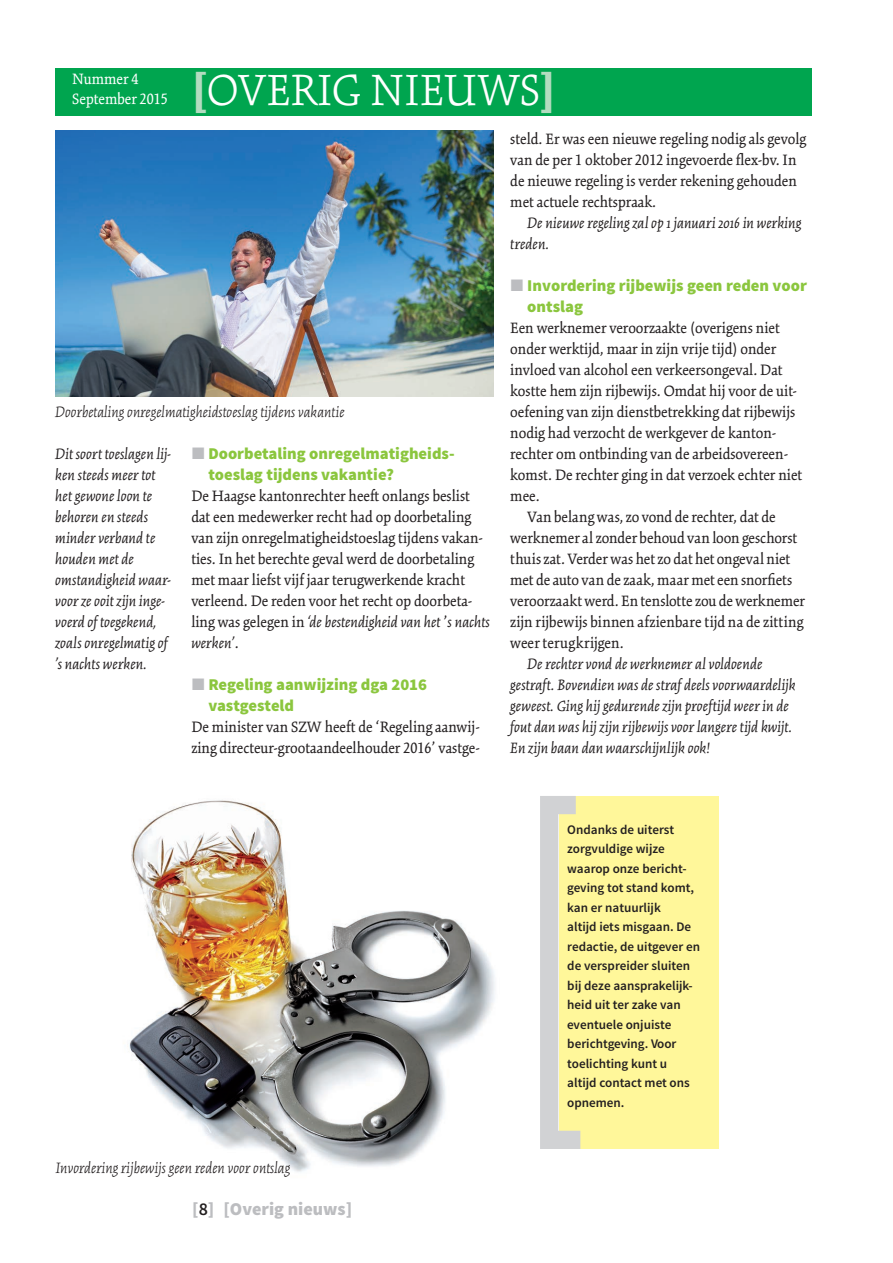
<style>
.page{position:relative;width:893px;height:1263px;background:#fff}
.page>*{position:absolute;margin:0;border:0;box-sizing:border-box;transform-origin:0 0}
.t1{font:300 48px "Kinesis Std";color:#fff}
.t2{font:900 18px "Source Sans Pro";color:#bcbdc0}
.t3{font:16.5px/21px "Kinesis Std";color:#231f20}
.t4{font:italic 16.5px/21px "Kinesis Std";color:#231f20}
.t5{font:900 16.5px/21px "Source Sans Pro";color:#8bc63e}
.t6{font:italic 300 16.5px "Kinesis Std";color:#231f20}
.t7{font:16.5px/19.8px "Kinesis Std";color:#fff}
.t8{font:600 13.2px/19.5px "Source Sans Pro";color:#231f20}
.s1{font-weight:900;color:#b3dcc0}
.s2{font-family:"Mathematical Pi Six";font-weight:400;color:#bcbdc0}
.s3{font-style:italic}
.s4{font-weight:600;color:#231f20}
</style>
<div class="page">
<div style="left:559px;top:796px;width:160px;height:353px;background:#fff79a"></div>
<svg style="left:540px;top:796px;width:40px;height:353px"></svg>
<div style="left:55px;top:68px;width:757px;height:47px;background:#00a54f"></div>
<img style="left:56px;top:131px;width:437px;height:265px">
<img style="left:129px;top:800px;width:366px;height:372px">
<p class="t7" style="left:72px;top:69px;width:97px">Nummer 4<br>September 2015</p>
<h1 class="t1" style="left:191px;top:63px;width:366px"><span class="s1">[</span>OVERIG NIEUWS<span class="s1">]</span></h1>
<p class="t6" style="left:55px;top:403px;width:291px">Doorbetaling onregelmatigheidstoeslag tijdens vakantie</p>
<p class="t4" style="left:55px;top:443px;width:118px">Dit soort toeslagen lij&shy;ken steeds meer tot het gewone loon te behoren en steeds minder verband te houden met de omstandigheid waar&shy;voor ze ooit zijn inge&shy;voerd of toegekend, zoals onregelmatig of ’s nachts werken.</p>
<p class="t5" style="left:208px;top:444px;width:248px;text-indent:-17px"><span class="s2">J</span> Doorbetaling onregelmatigheids&shy;toeslag tijdens vakantie?</p>
<p class="t3" style="left:191px;top:485px;width:300px">De Haagse kantonrechter heeft onlangs beslist dat een medewerker recht had op doorbetaling van zijn onregelmatigheidstoeslag tijdens vakan&shy;ties. In het berechte geval werd de doorbetaling met maar liefst vijf jaar terugwerkende kracht verleend. De reden voor het recht op doorbeta&shy;ling was gelegen in <span class="s3">‘de bestendigheid van het</span> ’<span class="s3">s nachts werken’</span>.</p>
<p class="t5" style="left:208px;top:675px;width:220px;text-indent:-17px"><span class="s2">J</span> Regeling aanwijzing dga 2016 vastgesteld</p>
<p class="t3" style="left:191px;top:717px;width:290px">De minister van SZW heeft de ‘Regeling aanwij&shy;zing directeur-grootaandeelhouder 2016’ vastge-</p>
<p class="t3" style="left:510px;top:128px;width:297px">steld. Er was een nieuwe regeling nodig als gevolg van de per 1 oktober 2012 ingevoerde flex-bv. In de nieuwe regeling is verder rekening gehouden met actuele rechtspraak.</p>
<p class="t4" style="left:510px;top:212px;width:293px;text-indent:17px">De nieuwe regeling zal op 1 januari 2016 in werking treden.</p>
<p class="t5" style="left:527px;top:276px;width:281px;text-indent:-17px"><span class="s2">J</span> Invordering rijbewijs geen reden voor ontslag</p>
<p class="t3" style="left:510px;top:317px;width:271px">Een werknemer veroorzaakte (overigens niet</p>
<p class="t3" style="left:510px;top:338px;width:267px">onder werktijd, maar in zijn vrije tijd) onder</p>
<p class="t3" style="left:510px;top:359px;width:274px">invloed van alcohol een verkeersongeval. Dat</p>
<p class="t3" style="left:510px;top:380px;width:288px">kostte hem zijn rijbewijs. Omdat hij voor de uit-</p>
<p class="t3" style="left:510px;top:401px;width:287px">oefening van zijn dienstbetrekking dat rijbewijs</p>
<p class="t3" style="left:510px;top:422px;width:268px">nodig had verzocht de werkgever de kanton-</p>
<p class="t3" style="left:510px;top:443px;width:279px">rechter om ontbinding van de arbeidsovereen-</p>
<p class="t3" style="left:510px;top:464px;width:293px">komst. De rechter ging in dat verzoek echter niet</p>
<p class="t3" style="left:510px;top:485px;width:31px">mee.</p>
<p class="t3" style="left:527px;top:506px;width:250px">Van belang was, zo vond de rechter, dat de</p>
<p class="t3" style="left:510px;top:527px;width:288px">werknemer al zonder behoud van loon geschorst</p>
<p class="t3" style="left:510px;top:548px;width:281px">thuis zat. Verder was het zo dat het ongeval niet</p>
<p class="t3" style="left:510px;top:569px;width:284px">met de auto van de zaak, maar met een snorfiets</p>
<p class="t3" style="left:510px;top:590px;width:296px">veroorzaakt werd. En tenslotte zou de werknemer</p>
<p class="t3" style="left:510px;top:611px;width:295px">zijn rijbewijs binnen afzienbare tijd na de zitting</p>
<p class="t3" style="left:510px;top:632px;width:115px">weer terugkrijgen.</p>
<p class="t4" style="left:510px;top:653px;width:287px;text-indent:17px">De rechter vond de werknemer al voldoende gestraft. Bovendien was de straf deels voorwaardelijk geweest. Ging hij gedurende zijn proeftijd weer in de fout dan was hij zijn rijbewijs voor langere tijd kwijt.<br>En zijn baan dan waarschijnlijk ook!</p>
<p class="t6" style="left:56px;top:1159px;width:236px">Invordering rijbewijs geen reden voor ontslag</p>
<p class="t2" style="left:192px;top:1197px;width:162px">[<span class="s4">8</span>] [Overig nieuws]</p>
<p class="t8" style="left:567px;top:820px;width:134px">Ondanks de uiterst zorgvuldige wijze waarop onze bericht&shy;geving tot stand komt, kan er natuurlijk<br>altijd iets misgaan. De redactie, de uitgever en de verspreider sluiten bij deze aansprakelijk&shy;heid uit ter zake van eventuele onjuiste berichtgeving. Voor toelichting kunt u<br>altijd contact met ons opnemen.</p>
</div>
